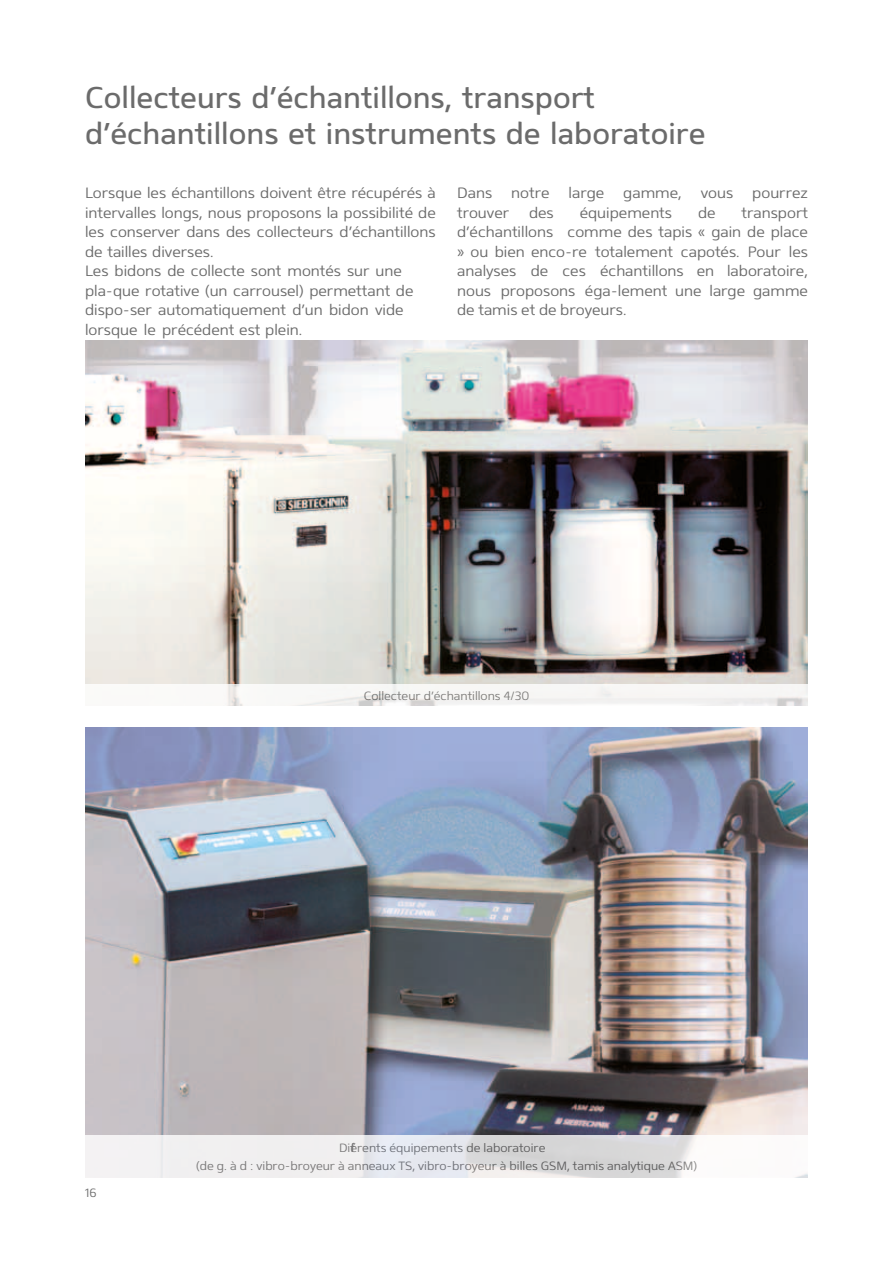
<style>
.page{position:relative;width:893px;height:1263px;background:#fff}
.page>*{position:absolute;margin:0;border:0;box-sizing:border-box;transform-origin:0 0}
.t1{font:30px/36px "Mentone";color:#6b6b6b}
.t2{font:300 15px/19.5px "Mentone";color:#6b6b6b}
.t3{font:300 12px/18px "Mentone";color:#6b6b6b}
</style>
<div class="page">
<img style="left:85px;top:727px;width:723px;height:408px">
<img style="left:85px;top:340px;width:723px;height:345px">
<svg style="left:85px;top:1135px;width:723px;height:43px"></svg>
<svg style="left:226px;top:685px;width:582px;height:21px;fill:#f7f6f4"></svg>
<h1 class="t1" style="left:85px;top:79px;width:622px">Collecteurs d’échantillons, transport d’échantillons et instruments de laboratoire</h1>
<p class="t2" style="left:85px;top:183px;width:352px">Lorsque les échantillons doivent être récupérés à intervalles longs, nous proposons la possibilité de les conserver dans des collecteurs d’échantillons de tailles diverses.<br>Les bidons de collecte sont montés sur une pla-que rotative (un carrousel) permettant de dispo-ser automatiquement d’un bidon vide lorsque le précédent est plein.</p>
<p class="t2" style="left:457px;top:183px;width:37px">Dans</p>
<p class="t2" style="left:511px;top:183px;width:40px">notre</p>
<p class="t2" style="left:568px;top:183px;width:37px">large</p>
<p class="t2" style="left:623px;top:183px;width:60px">gamme,</p>
<p class="t2" style="left:701px;top:183px;width:34px">vous</p>
<p class="t2" style="left:752px;top:183px;width:57px">pourrez</p>
<p class="t2" style="left:457px;top:203px;width:54px">trouver</p>
<p class="t2" style="left:529px;top:203px;width:26px">des</p>
<p class="t2" style="left:580px;top:203px;width:94px">équipements</p>
<p class="t2" style="left:698px;top:203px;width:19px">de</p>
<p class="t2" style="left:457px;top:203px;width:352px;text-align:justify;text-indent:284px">transport d’échantillons comme des tapis « gain de place » ou bien enco-re totalement capotés. Pour les analyses de ces échantillons en laboratoire, nous proposons éga-lement une large gamme de tamis et de broyeurs.</p>
<p class="t3" style="left:364px;top:686px;width:167px">Collecteur d’échantillons 4/30</p>
<p class="t3" style="left:85px;top:1184px;width:13px">16</p>
<p class="t3" style="left:196px;top:1139px;width:502px;text-indent:143px">Diférents équipements de laboratoire<br>(de g. à d : vibro-broyeur à anneaux TS, vibro-broyeur à billes GSM, tamis analytique ASM)</p>
</div>
